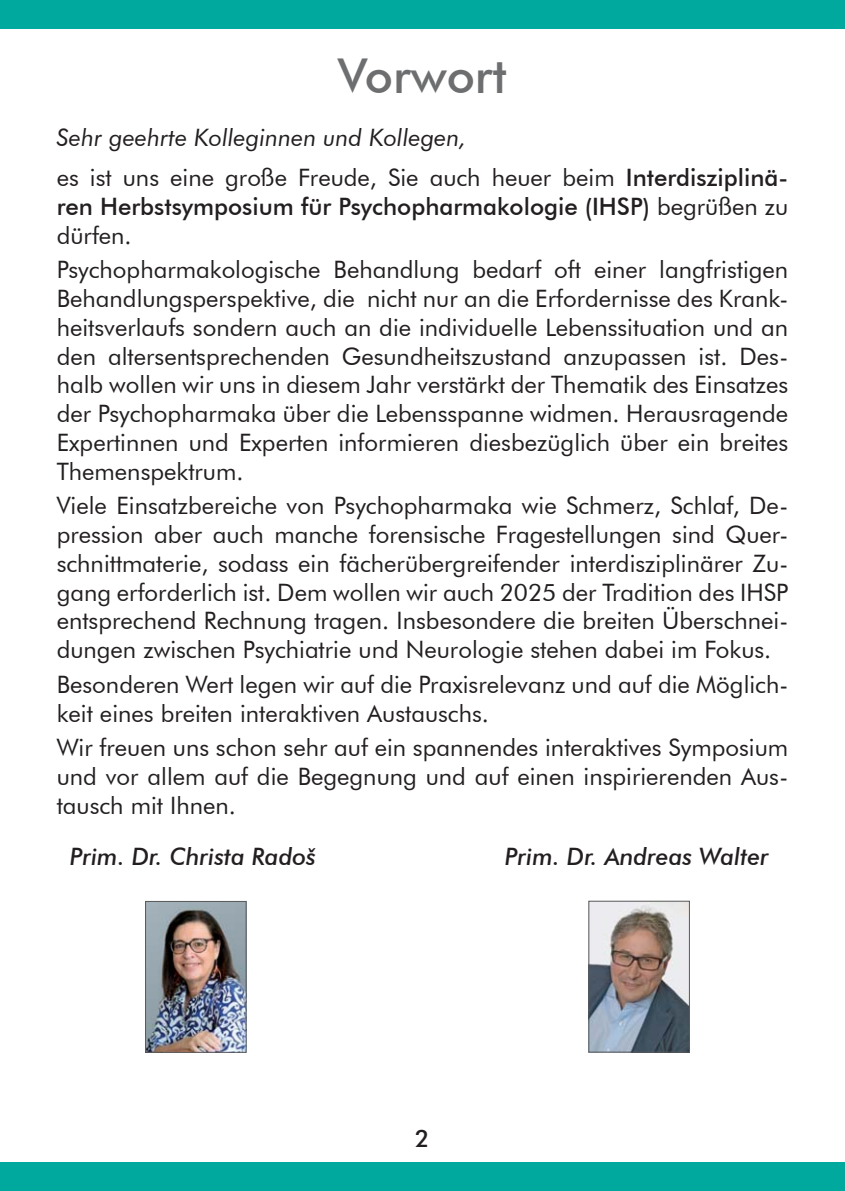
<style>
.page{position:relative;width:845px;height:1191px;background:#fff}
.page>*{position:absolute;margin:0;border:0;box-sizing:border-box;transform-origin:0 0}
.t1{font:500 48px "Futura BT";color:#6d6e70}
.t2{font:24px/28.8px "Futura BT";color:#231f20;text-align:justify}
.t3{font:500 24px/28.8px "Futura BT";color:#231f20}
.t4{font:italic 500 24px "Futura BT";color:#231f20}
.s1{font-style:italic}
.s2{font-weight:500}
.s3{font-weight:400}
</style>
<div class="page">
<div style="left:0;top:1162px;width:845px;height:29px;background:#00a99d"></div>
<div style="left:0;top:0;width:845px;height:28px;background:#00a99d"></div>
<img style="left:590px;top:903px;width:97px;height:147px">
<div style="left:588px;top:901px;width:101px;height:151px;border:1px solid #58595b"></div>
<img style="left:147px;top:903px;width:97px;height:147px">
<div style="left:145px;top:901px;width:101px;height:151px;border:1px solid #58595b"></div>
<h1 class="t1" style="left:338px;top:47px;width:171px">Vorwort</h1>
<p class="t2" style="left:57px;top:117px;width:733px;line-height:40.2px"><span class="s1">Sehr geehrte Kolleginnen und Kollegen,<br></span>es ist uns eine große Freude, Sie auch heuer beim <span class="s2">Interdisziplinä-</span></p>
<p class="t3" style="left:57px;top:192px;width:733px">ren Herbstsymposium für Psychopharmakologie (IHSP) <span class="s3">begrüßen zu dürfen.</span></p>
<p class="t2" style="left:57px;top:255px;width:733px">Psychopharmakologische Behandlung bedarf oft einer langfristigen Behandlungsperspektive, die nicht nur an die Erfordernisse des Krank&shy;heitsverlaufs sondern auch an die individuelle Lebenssituation und an den altersentsprechenden Gesundheitszustand anzupassen ist. Des&shy;halb wollen wir uns in diesem Jahr verstärkt der Thematik des Einsatzes der Psychopharmaka über die Lebensspanne widmen. Herausragende Expertinnen und Experten informieren diesbezüglich über ein breites Themenspektrum.</p>
<p class="t2" style="left:57px;top:491px;width:733px">Viele Einsatzbereiche von Psychopharmaka wie Schmerz, Schlaf, De&shy;pression aber auch manche forensische Fragestellungen sind Quer&shy;schnittmaterie, sodass ein fächerübergreifender interdisziplinärer Zu&shy;gang erforderlich ist. Dem wollen wir auch 2025 der Tradition des IHSP entsprechend Rechnung tragen. Insbesondere die breiten Überschnei&shy;dungen zwischen Psychiatrie und Neurologie stehen dabei im Fokus.</p>
<p class="t2" style="left:57px;top:669px;width:733px">Besonderen Wert legen wir auf die Praxisrelevanz und auf die Möglich&shy;keit eines breiten interaktiven Austauschs.</p>
<p class="t2" style="left:57px;top:733px;width:733px">Wir freuen uns schon sehr auf ein spannendes interaktives Symposium und vor allem auf die Begegnung und auf einen inspirierenden Aus&shy;tausch mit Ihnen.</p>
<p class="t4" style="left:70px;top:842px;width:248px">Prim. Dr. Christa Radoš</p>
<p class="t4" style="left:505px;top:842px;width:265px">Prim. Dr. Andreas Walter</p>
<p class="t3" style="left:415px;top:1123px;width:16px">2</p>
</div>
